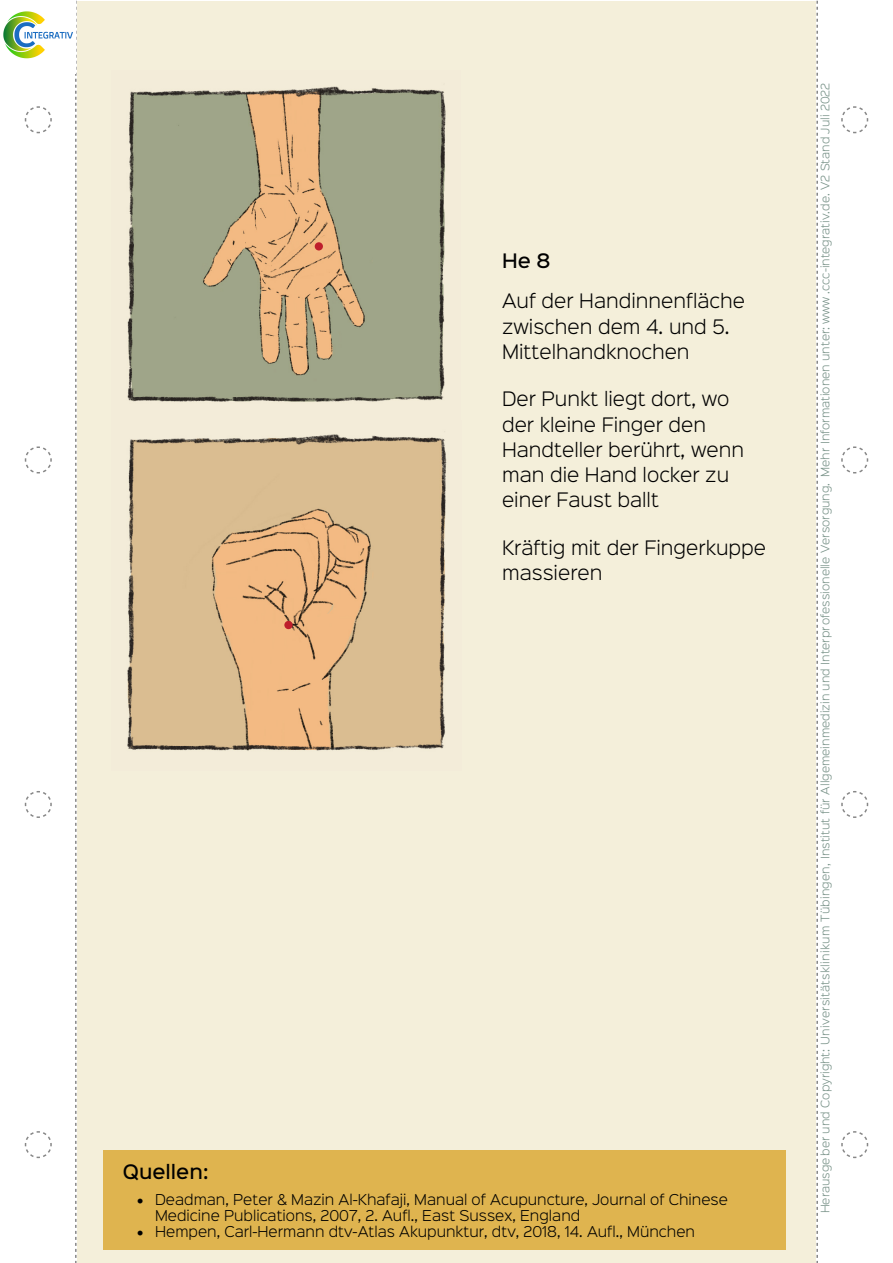
<style>
.page{position:relative;width:893px;height:1263px;background:#fff}
.page>*{position:absolute;margin:0;border:0;box-sizing:border-box;transform-origin:0 0}
.t1{font:300 18px/25.2px "Sinkin Sans 300";color:#000}
.t2{font:18px "Sinkin Sans 500 Medium 2";color:#000}
.t3{font:500 18px "Sinkin Sans 500";color:#000}
.t4{font:300 13.5px/15.8px "Sinkin Sans 300";color:#000}
.t5{font:10.65px "Sinkin Sans 300 Light 2";color:#779187}
</style>
<div class="page">
<div style="left:0;top:1px;width:893px;height:1262px;background:#f4efda"></div>
<div style="left:0;top:1px;width:77px;height:1262px;background:#fff"></div>
<svg style="left:24px;top:106px;width:28px;height:28px"></svg>
<svg style="left:24px;top:446px;width:28px;height:28px"></svg>
<svg style="left:24px;top:1131px;width:28px;height:28px"></svg>
<svg style="left:24px;top:791px;width:28px;height:27px"></svg>
<svg style="left:75px;top:1px;width:2px;height:1262px"></svg>
<div style="left:816px;top:1px;width:77px;height:1262px;background:#fff"></div>
<svg style="left:841px;top:106px;width:28px;height:28px"></svg>
<svg style="left:841px;top:446px;width:28px;height:28px"></svg>
<svg style="left:841px;top:1131px;width:28px;height:28px"></svg>
<svg style="left:841px;top:791px;width:28px;height:27px"></svg>
<svg style="left:816px;top:1px;width:2px;height:1262px"></svg>
<div style="left:104px;top:1150px;width:682px;height:100px;background:#dfb44f"></div>
<img style="left:3px;top:11px;width:70px;height:48px">
<img style="left:127px;top:431px;width:320px;height:320px">
<div style="left:284px;top:621px;width:9px;height:8px;background:#be1e2c;border-radius:50%"></div>
<img style="left:127px;top:86px;width:319px;height:316px">
<div style="left:315px;top:242px;width:8px;height:8px;background:#be1e2c;border-radius:50%"></div>
<h1 class="t3" style="left:502px;top:245px;width:50px">He 8</h1>
<h1 class="t1" style="left:502px;top:287px;width:244px">Auf der Handinnenfläche zwischen dem 4. und 5.<br>Mittelhandknochen</h1>
<h1 class="t1" style="left:502px;top:385px;width:243px">Der Punkt liegt dort, wo der kleine Finger den<br>Handteller berührt, wenn man die Hand locker zu einer Faust ballt</h1>
<h1 class="t1" style="left:502px;top:533px;width:266px">Kräftig mit der Fingerkuppe massieren</h1>
<h1 class="t2" style="left:123px;top:1157px;width:87px">Quellen:</h1>
<p class="t4" style="left:155px;top:1191px;width:574px;text-indent:-18px">• Deadman, Peter &amp; Mazin Al-Khafaji, Manual of Acupuncture, Journal of Chinese<br>Medicine Publications, 2007, 2. Aufl., East Sussex, England</p>
<p class="t4" style="left:137px;top:1223px;width:559px">• Hempen, Carl-Hermann dtv-Atlas Akupunktur, dtv, 2018, 14. Aufl., München</p>
<p class="t5" style="left:816px;top:1213px;width:1132px;rotate:-90deg">Herausgeber und Copyright: Universitätsklinikum Tübingen, Institut für Allgemeinmedizin und Interprofessionelle Versorgung. Mehr Informationen unter: www .ccc-integrativ.de. V2 Stand Juli 2022</p>
</div>
